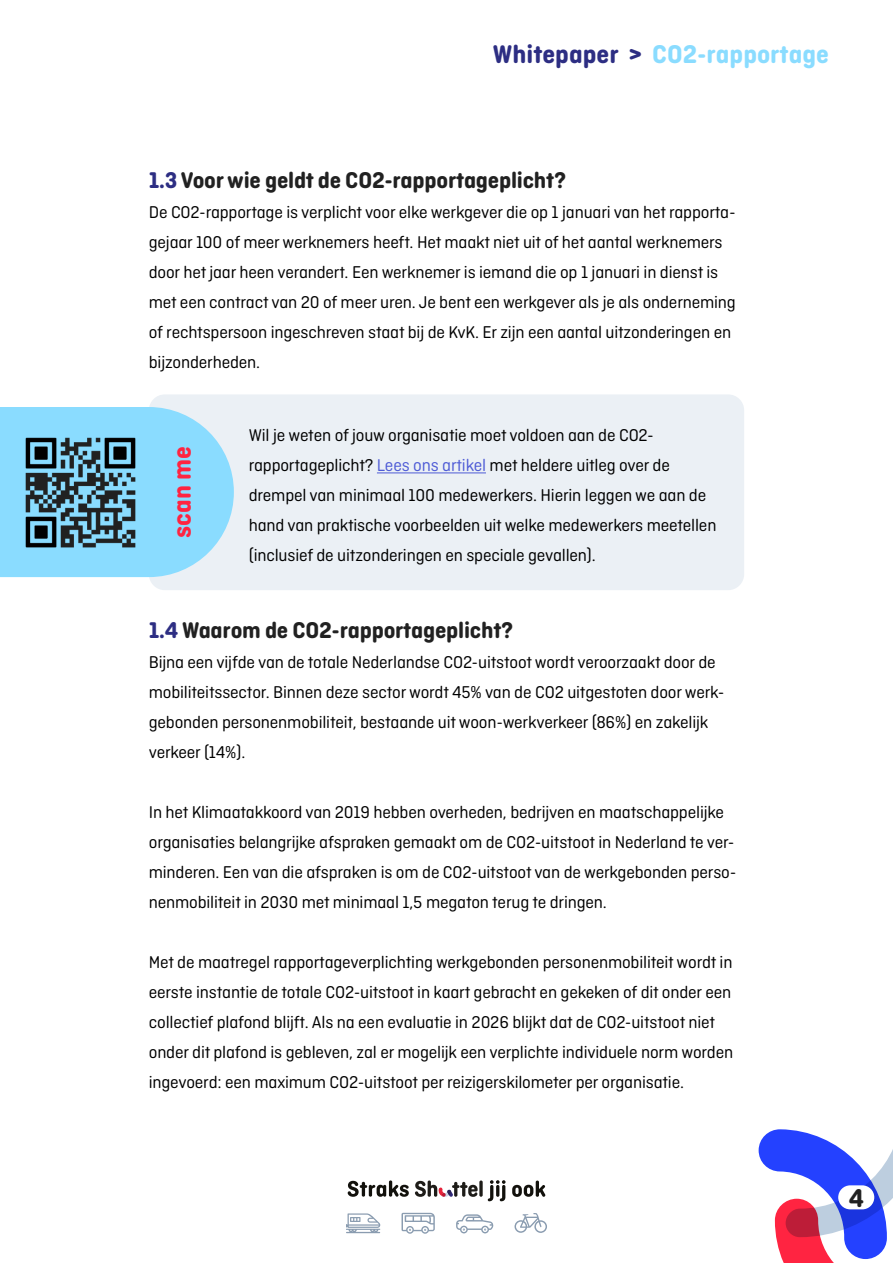
<style>
.page{position:relative;width:893px;height:1263px;background:#fff}
.page>*{position:absolute;margin:0;border:0;box-sizing:border-box;transform-origin:0 0}
.t1{font:700 27px "Ciutadella Rounded";color:#8adcff}
.t2{font:700 27px "Ciutadella Rounded";color:#ff2441}
.t3{font:700 27px "Ciutadella Rounded";color:#212121}
.t4{font:700 24px "Ciutadella Rounded";letter-spacing:-.01em;color:#212121}
.t5{font:18px/30px "Ciutadella Rounded";letter-spacing:-.01em;color:#000}
.s1{color:#2d2e83}
.s2{color:#4f5cd6}
</style>
<div class="page">
<svg style="left:346px;top:1213px;width:34px;height:20px"></svg>
<svg style="left:514px;top:1213px;width:33px;height:20px"></svg>
<svg style="left:401px;top:1213px;width:34px;height:21px"></svg>
<svg style="left:456px;top:1214px;width:37px;height:19px"></svg>
<svg style="left:759px;top:1129px;width:134px;height:134px"></svg>
<div style="left:838px;top:1185px;width:36px;height:24px;background:#fff;border-radius:12px"></div>
<svg style="left:479px;top:1180px;width:4px;height:17px"></svg>
<svg style="left:415px;top:1180px;width:63px;height:17px"></svg>
<svg style="left:347px;top:1180px;width:62px;height:17px"></svg>
<svg style="left:488px;top:1180px;width:18px;height:21px"></svg>
<svg style="left:512px;top:1180px;width:33px;height:17px"></svg>
<div style="left:149px;top:394px;width:595px;height:196px;background:#ebf0f5;border-radius:16px"></div>
<hr style="left:377px;top:472px;width:109px;height:1px;background:#4f5cd6">
<svg style="left:0;top:407px;width:234px;height:170px;background:#98defd"></svg>
<img style="left:13px;top:424px;width:136px;height:136px">
<h1 class="t1" style="left:493px;top:38px;width:338px"><span class="s1">Whitepaper &gt;</span> CO2-rapportage</h1>
<h2 class="t4" style="left:149px;top:166px;width:419px"><span class="s1">1.3</span> Voor wie geldt de CO2-rapportageplicht?</h2>
<p class="t5" style="left:149px;top:197px;width:589px">De CO2-rapportage is verplicht voor elke werkgever die op 1 januari van het rapporta&shy;gejaar 100 of meer werknemers heeft. Het maakt niet uit of het aantal werknemers door het jaar heen verandert. Een werknemer is iemand die op 1 januari in dienst is met een contract van 20 of meer uren. Je bent een werkgever als je als onderneming of rechtspersoon ingeschreven staat bij de KvK. Er zijn een aantal uitzonderingen en bijzonderheden.</p>
<h1 class="t2" style="left:166px;top:538px;width:93px;rotate:-90deg">scan me</h1>
<p class="t5" style="left:249px;top:420px;width:469px">Wil je weten of jouw organisatie moet voldoen aan de CO2- rapportageplicht? <span class="s2">Lees ons artikel</span> met heldere uitleg over de drempel van minimaal 100 medewerkers. Hierin leggen we aan de hand van praktische voorbeelden uit welke medewerkers meetellen (inclusief de uitzonderingen en speciale gevallen).</p>
<h2 class="t4" style="left:149px;top:616px;width:366px"><span class="s1">1.4</span> Waarom de CO2-rapportageplicht?</h2>
<p class="t5" style="left:149px;top:647px;width:577px">Bijna een vijfde van de totale Nederlandse CO2-uitstoot wordt veroorzaakt door de mobiliteitssector. Binnen deze sector wordt 45% van de CO2 uitgestoten door werk&shy;gebonden personenmobiliteit, bestaande uit woon-werkverkeer (86%) en zakelijk verkeer (14%).</p>
<p class="t5" style="left:149px;top:797px;width:589px">In het Klimaatakkoord van 2019 hebben overheden, bedrijven en maatschappelijke organisaties belangrijke afspraken gemaakt om de CO2-uitstoot in Nederland te ver&shy;minderen. Een van die afspraken is om de CO2-uitstoot van de werkgebonden perso&shy;nenmobiliteit in 2030 met minimaal 1,5 megaton terug te dringen.</p>
<p class="t5" style="left:149px;top:947px;width:586px">Met de maatregel rapportageverplichting werkgebonden personenmobiliteit wordt in eerste instantie de totale CO2-uitstoot in kaart gebracht en gekeken of dit onder een collectief plafond blijft. Als na een evaluatie in 2026 blijkt dat de CO2-uitstoot niet onder dit plafond is gebleven, zal er mogelijk een verplichte individuele norm worden ingevoerd: een maximum CO2-uitstoot per reizigerskilometer per organisatie.</p>
<h1 class="t3" style="left:849px;top:1182px;width:17px">4</h1>
</div>
